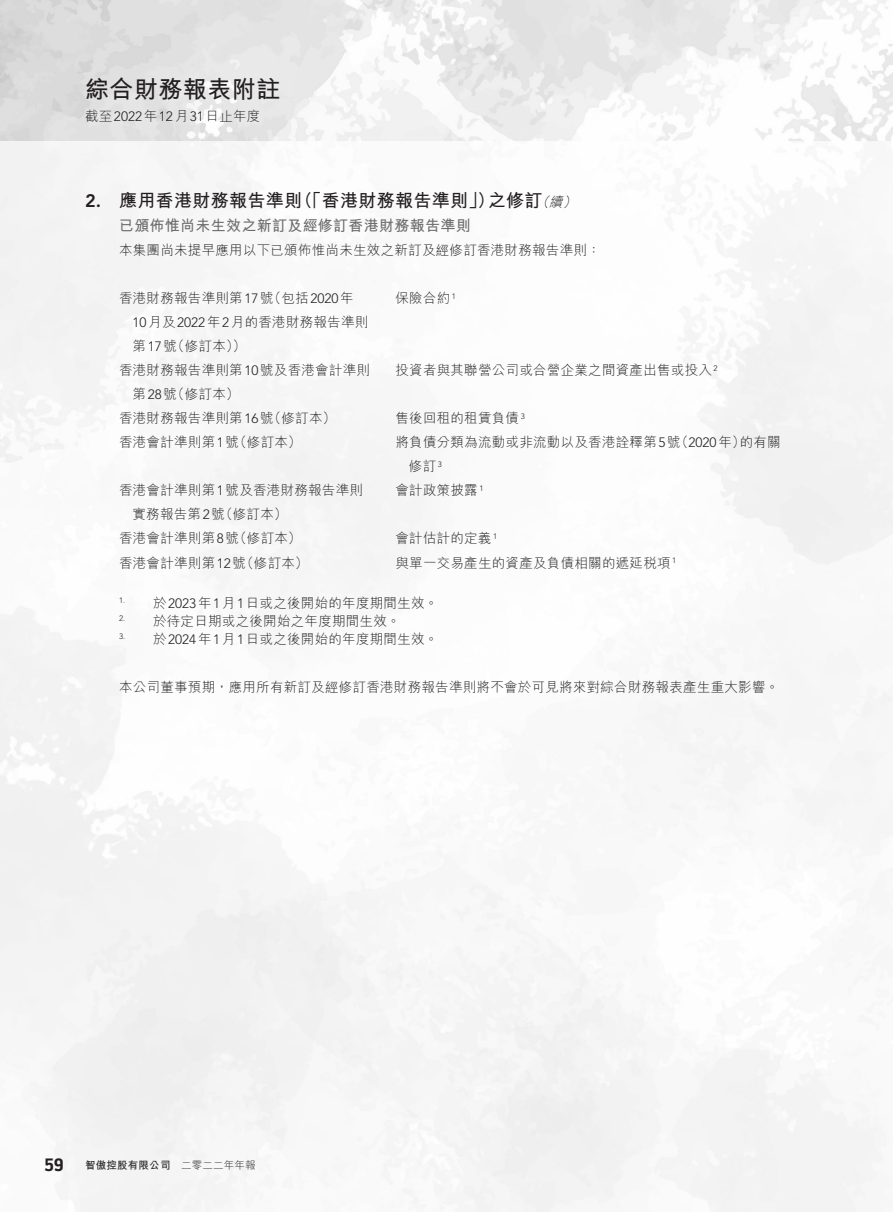
<style>
.page{position:relative;width:893px;height:1212px;background:#fff}
.page>*{position:absolute;margin:0;border:0;box-sizing:border-box;transform-origin:0 0}
.t1{font:700 24px "M Hei HK";letter-spacing:.02em;color:#231f20}
._01_H1{font:700 18px "M Hei HK";letter-spacing:.02em;color:#231f20}
.t2{font:700 18px "Battersea";color:#231f20}
._01_H1-2{font:800 18px "Avenir LT Std";color:#231f20}
._02_H2{font:700 15px "M Hei HK";letter-spacing:.02em;color:#6c6d70}
._50_Table_txt{font:300 13.5px "M Hei HK";letter-spacing:.02em;color:#231f20}
._00_txt{font:300 13.5px "M Hei HK";letter-spacing:.02em;color:#231f20}
._06_Notes{font:300 13.5px "M Hei HK";letter-spacing:.02em;color:#231f20}
._01_H1-3{font:italic 300 13.5px "M Hei HK";color:#231f20}
.t3{font:700 10.5px "M Hei HK";letter-spacing:.02em;color:#231f20}
.t4{font:300 10.5px "M Hei HK";letter-spacing:.02em;color:#231f20}
._50_Table_txt-2{font:300 7.8px "Avenir LT Std";color:#231f20}
._06_Notes-2{font:300 7.8px "Avenir LT Std";color:#231f20}
.s1{font-family:"Avenir LT Std"}
</style>
<div class="page">
<img style="left:0;top:0;width:893px;height:140px">
<p class="t1" style="left:85px;top:72px;width:197px">綜合財務報表附註</p>
<p class="_00_txt" style="left:85px;top:109px;width:177px">截至<span class="s1">2022</span>年<span class="s1">12</span>月<span class="s1">31</span>日止年度</p>
<p class="_01_H1-2" style="left:85px;top:190px;width:17px">2.</p>
<p class="_01_H1" style="left:119px;top:188px;width:185px">應用香港財務報告準則</p>
<p class="_01_H1" style="left:295px;top:188px;width:202px">（「香港財務報告準則」）</p>
<p class="_01_H1" style="left:488px;top:188px;width:56px">之修訂</p>
<p class="_01_H1-3" style="left:549px;top:196px;width:18px">續</p>
<p class="_01_H1-3" style="left:536px;top:196px;width:18px">（</p>
<p class="_01_H1-3" style="left:563px;top:196px;width:18px">(</p>
<p class="_02_H2" style="left:119px;top:215px;width:353px">已頒佈惟尚未生效之新訂及經修訂香港財務報告準則</p>
<p class="_00_txt" style="left:119px;top:244px;width:483px">本集團尚未提早應用以下已頒佈惟尚未生效之新訂及經修訂香港財務報告準則：</p>
<p class="_50_Table_txt" style="left:119px;top:292px;width:236px">香港財務報告準則第<span class="s1">17</span> （號包括<span class="s1">2020</span>年</p>
<p class="_50_Table_txt" style="left:133px;top:316px;width:237px"><span class="s1">10</span>月及<span class="s1">2022</span>年<span class="s1">2</span>月的香港財務報告準則</p>
<p class="_50_Table_txt" style="left:133px;top:340px;width:115px">第<span class="s1">17</span> （號修訂本 ((</p>
<p class="_50_Table_txt" style="left:395px;top:292px;width:56px">保險合約</p>
<p class="_50_Table_txt-2" style="left:452px;top:292px;width:6px">1</p>
<p class="_50_Table_txt" style="left:119px;top:364px;width:252px">香港財務報告準則第<span class="s1">10</span>號及香港會計準則</p>
<p class="_50_Table_txt" style="left:133px;top:388px;width:108px">第<span class="s1">28</span> （號修訂本(</p>
<p class="_50_Table_txt" style="left:119px;top:412px;width:218px">香港財務報告準則第<span class="s1">16</span> （號修訂本）</p>
<p class="_50_Table_txt" style="left:395px;top:364px;width:318px">投資者與其聯營公司或合營企業之間資產出售或投入</p>
<p class="_50_Table_txt-2" style="left:521px;top:412px;width:6px">3</p>
<p class="_50_Table_txt-2" style="left:714px;top:364px;width:6px">2</p>
<p class="_50_Table_txt" style="left:395px;top:412px;width:125px">售後回租的租賃負債</p>
<p class="_50_Table_txt" style="left:119px;top:436px;width:184px">香港會計準則第<span class="s1">1</span> （號修訂本）</p>
<p class="_50_Table_txt" style="left:395px;top:436px;width:351px">將負債分類為流動或非流動以及香港詮釋第<span class="s1">5</span> （號 <span class="s1">2020</span>年）</p>
<p class="_50_Table_txt" style="left:740px;top:436px;width:43px">的有關</p>
<p class="_50_Table_txt" style="left:409px;top:460px;width:29px">修訂</p>
<p class="_50_Table_txt-2" style="left:438px;top:460px;width:6px">3</p>
<p class="_50_Table_txt" style="left:119px;top:484px;width:245px">香港會計準則第<span class="s1">1</span>號及香港財務報告準則</p>
<p class="_50_Table_txt" style="left:133px;top:508px;width:156px">實務報告第<span class="s1">2</span> （號修訂本(</p>
<p class="_50_Table_txt" style="left:395px;top:484px;width:84px">會計政策披露</p>
<p class="_50_Table_txt-2" style="left:479px;top:484px;width:6px">1</p>
<p class="_50_Table_txt" style="left:119px;top:532px;width:184px">香港會計準則第<span class="s1">8</span> （號修訂本）</p>
<p class="_50_Table_txt" style="left:395px;top:532px;width:98px">會計估計的定義</p>
<p class="_50_Table_txt-2" style="left:493px;top:532px;width:6px">1</p>
<p class="_50_Table_txt" style="left:119px;top:556px;width:191px">香港會計準則第<span class="s1">12</span> （號修訂本）</p>
<p class="_06_Notes" style="left:153px;top:596px;width:286px">於<span class="s1">2023</span>年<span class="s1">1</span>月<span class="s1">1</span>日或之後開始的年度期間生效。</p>
<p class="_50_Table_txt" style="left:395px;top:556px;width:277px">與單一交易產生的資產及負債相關的遞延稅項</p>
<p class="_50_Table_txt-2" style="left:672px;top:556px;width:6px">1</p>
<p class="_06_Notes-2" style="left:119px;top:596px;width:8px">1.</p>
<p class="_06_Notes-2" style="left:119px;top:614px;width:8px">2.</p>
<p class="_06_Notes-2" style="left:119px;top:632px;width:8px">3.</p>
<p class="_06_Notes" style="left:153px;top:614px;width:249px">於待定日期或之後開始之年度期間生效。</p>
<p class="_06_Notes" style="left:153px;top:632px;width:286px">於<span class="s1">2024</span>年<span class="s1">1</span>月<span class="s1">1</span>日或之後開始的年度期間生效。</p>
<p class="_00_txt" style="left:119px;top:680px;width:661px">本公司董事預期，應用所有新訂及經修訂香港財務報告準則將不會於可見將來對綜合財務報表產生重大影響。</p>
<p class="t2" style="left:44px;top:1153px;width:21px">59</p>
<p class="t3" style="left:85px;top:1158px;width:87px">智傲控股有限公司</p>
<p class="t4" style="left:181px;top:1160px;width:76px">二零二二年年報</p>
</div>
